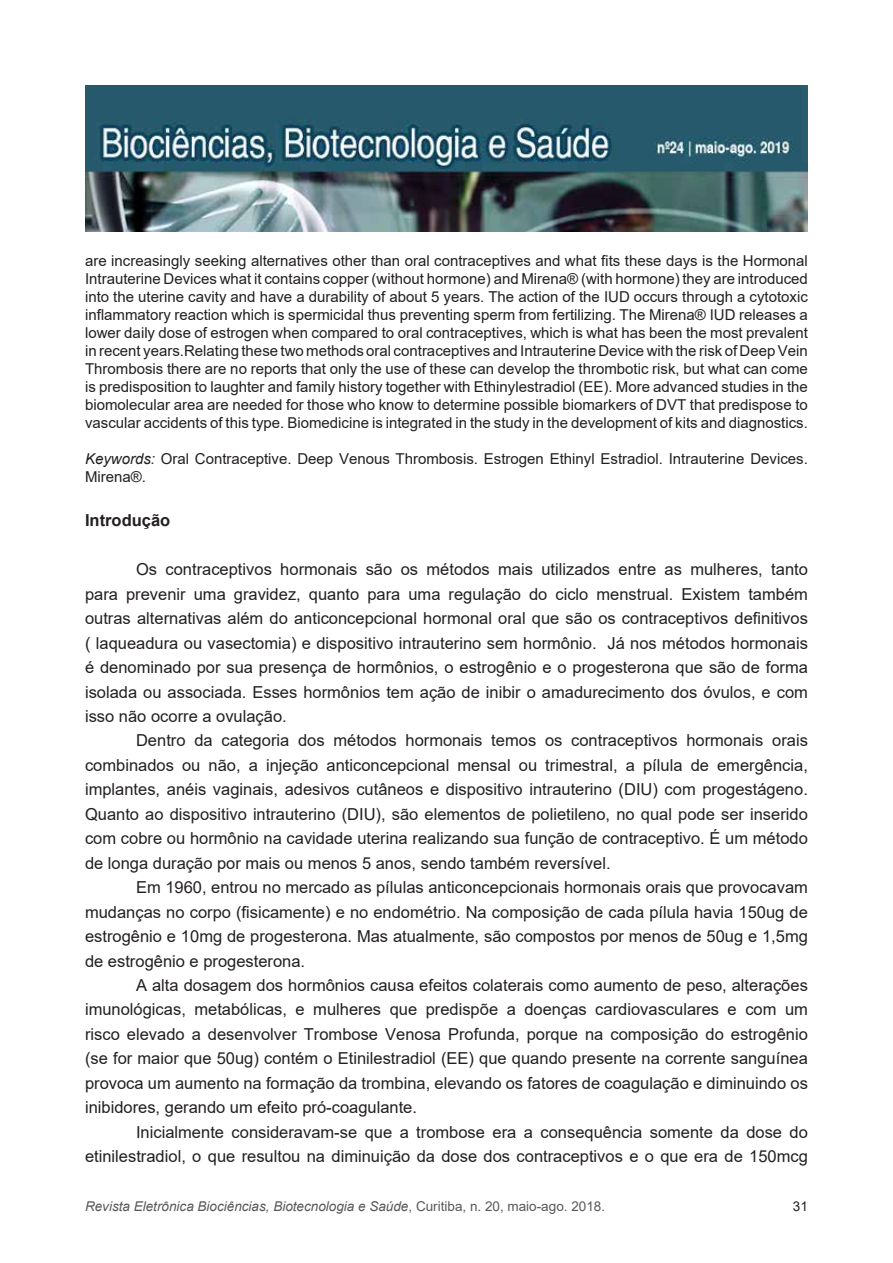
<style>
.page{position:relative;width:893px;height:1263px;background:#fff}
.page>*{position:absolute;margin:0;border:0;box-sizing:border-box;transform-origin:0 0}
.t1{font:16.5px/24.5px "Arial";color:#231f20;text-align:justify}
.t2{font:700 16.5px "Arial";color:#231f20}
.t3{font:15px/18px "Arial";color:#231f20;text-align:justify}
.t4{font:italic 13.5px "Arial";color:#57585a}
.t5{font:13.5px "Arial";color:#231f20}
.s1{font-style:italic}
.s2{font-style:normal}
</style>
<div class="page">
<img style="left:85px;top:85px;width:723px;height:146px">
<p class="t3" style="left:85px;top:252px;width:724px">are increasingly seeking alternatives other than oral contraceptives and what fits these days is the Hormonal Intrauterine Devices what it contains copper (without hormone) and Mirena® (with hormone) they are introduced into the uterine cavity and have a durability of about 5 years. The action of the IUD occurs through a cytotoxic inflammatory reaction which is spermicidal thus preventing sperm from fertilizing. The Mirena® IUD releases a lower daily dose of estrogen when compared to oral contraceptives, which is what has been the most prevalent in recent years.Relating these two methods oral contraceptives and Intrauterine Device with the risk of Deep Vein Thrombosis there are no reports that only the use of these can develop the thrombotic risk, but what can come is predisposition to laughter and family history together with Ethinylestradiol (EE). More advanced studies in the biomolecular area are needed for those who know to determine possible biomarkers of DVT that predispose to vascular accidents of this type. Biomedicine is integrated in the study in the development of kits and diagnostics.</p>
<p class="t3" style="left:85px;top:450px;width:724px"><span class="s1">Keywords:</span> Oral Contraceptive. Deep Venous Thrombosis. Estrogen Ethinyl Estradiol. Intrauterine Devices.<br>Mirena®.</p>
<p class="t2" style="left:85px;top:509px;width:87px">Introdução</p>
<p class="t1" style="left:85px;top:557px;width:724px;text-indent:51px">Os contraceptivos hormonais são os métodos mais utilizados entre as mulheres, tanto para prevenir uma gravidez, quanto para uma regulação do ciclo menstrual. Existem também outras alternativas além do anticoncepcional hormonal oral que são os contraceptivos definitivos ( laqueadura ou vasectomia) e dispositivo intrauterino sem hormônio. Já nos métodos hormonais é denominado por sua presença de hormônios, o estrogênio e o progesterona que são de forma isolada ou associada. Esses hormônios tem ação de inibir o amadurecimento dos óvulos, e com isso não ocorre a ovulação.</p>
<p class="t1" style="left:85px;top:728px;width:724px;text-indent:51px">Dentro da categoria dos métodos hormonais temos os contraceptivos hormonais orais combinados ou não, a injeção anticoncepcional mensal ou trimestral, a pílula de emergência, implantes, anéis vaginais, adesivos cutâneos e dispositivo intrauterino (DIU) com progestágeno.<br>Quanto ao dispositivo intrauterino (DIU), são elementos de polietileno, no qual pode ser inserido com cobre ou hormônio na cavidade uterina realizando sua função de contraceptivo. É um método de longa duração por mais ou menos 5 anos, sendo também reversível.</p>
<p class="t1" style="left:85px;top:875px;width:724px;text-indent:51px">Em 1960, entrou no mercado as pílulas anticoncepcionais hormonais orais que provocavam mudanças no corpo (fisicamente) e no endométrio. Na composição de cada pílula havia 150ug de estrogênio e 10mg de progesterona. Mas atualmente, são compostos por menos de 50ug e 1,5mg de estrogênio e progesterona.</p>
<p class="t1" style="left:85px;top:973px;width:724px;text-indent:51px">A alta dosagem dos hormônios causa efeitos colaterais como aumento de peso, alterações imunológicas, metabólicas, e mulheres que predispõe a doenças cardiovasculares e com um risco elevado a desenvolver Trombose Venosa Profunda, porque na composição do estrogênio (se for maior que 50ug) contém o Etinilestradiol (EE) que quando presente na corrente sanguínea provoca um aumento na formação da trombina, elevando os fatores de coagulação e diminuindo os inibidores, gerando um efeito pró-coagulante.</p>
<p class="t1" style="left:85px;top:1119px;width:724px;text-align:right">Inicialmente consideravam-se que a trombose era a consequência somente da dose do etinilestradiol, o que resultou na diminuição da dose dos contraceptivos e o que era de 150mcg</p>
<p class="t4" style="left:85px;top:1197px;width:522px">Revista Eletrônica Biociências, Biotecnologia e Saúde<span class="s2">, Curitiba, n. 20, maio-ago. 2018.</span></p>
<p class="t5" style="left:793px;top:1197px;width:17px">31</p>
</div>
